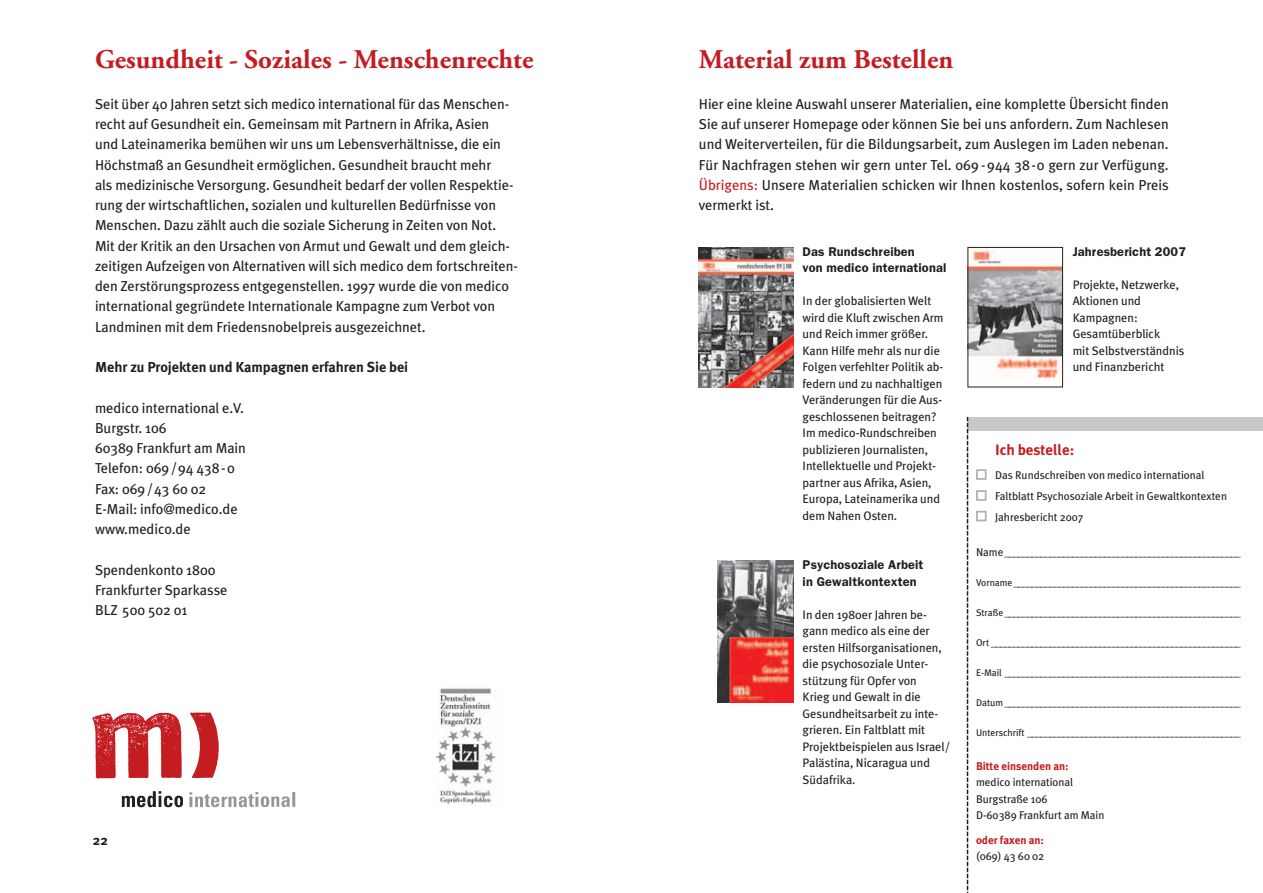
<style>
.page{position:relative;width:1263px;height:893px;background:#fff}
.page>*{position:absolute;margin:0;border:0;box-sizing:border-box;transform-origin:0 0}
.t1{font:700 27px "Adobe Garamond";color:#c31d22}
.t2{font:700 15px "Meta Plus";letter-spacing:-.005em;color:#c31d22}
.t3{font:14.4px/20.2px "Meta Plus";letter-spacing:-.005em;color:#231f20}
.t4{font:700 14.4px "Meta Plus";letter-spacing:-.005em;color:#231f20}
.t5{font:700 13.8px "Meta Plus";color:#231f20}
.t6{font:600 12.75px/16.5px "Franklin Gothic";letter-spacing:.01em;color:#231f20}
.t7{font:12.3px/16.5px "Meta Plus";letter-spacing:-.005em;color:#231f20}
.t8{font:11.25px/16.5px "Meta Plus";letter-spacing:-.005em;color:#231f20}
.t9{font:700 11.25px "Meta Plus";letter-spacing:-.005em;color:#c31d22}
.s1{color:#c31d22}
.s2{font-size:9.75px}
</style>
<div class="page">
<img style="left:189px;top:792px;width:107px;height:16px">
<img style="left:121px;top:791px;width:62px;height:17px">
<img style="left:93px;top:712px;width:126px;height:67px">
<img style="left:435px;top:688px;width:61px;height:117px">
<img style="left:699px;top:247px;width:95px;height:141px">
<img style="left:969px;top:249px;width:92px;height:129px">
<div style="left:967px;top:247px;width:96px;height:140px;border:1px solid #231f20"></div>
<img style="left:717px;top:560px;width:76px;height:142px">
<div style="left:967px;top:417px;width:295px;height:13px;background:#c7c8ca"></div>
<svg style="left:976px;top:469px;width:11px;height:53px"></svg>
<svg style="left:967px;top:417px;width:1px;height:476px"></svg>
<h1 class="t1" style="left:95px;top:49px;width:440px">Gesundheit - Soziales - Menschenrechte</h1>
<p class="t3" style="left:95px;top:95px;width:424px">Seit über 40 Jahren setzt sich medico international für das Menschen&shy;recht auf Gesundheit ein. Gemeinsam mit Partnern in Afrika, Asien<br>und Lateinamerika bemühen wir uns um Lebensverhältnisse, die ein Höchstmaß an Gesundheit ermöglichen. Gesundheit braucht mehr<br>als medizinische Versorgung. Gesundheit bedarf der vollen Respektie&shy;rung der wirtschaftlichen, sozialen und kulturellen Bedürfnisse von Menschen. Dazu zählt auch die soziale Sicherung in Zeiten von Not.<br>Mit der Kritik an den Ursachen von Armut und Gewalt und dem gleich&shy;zeitigen Aufzeigen von Alternativen will sich medico dem fortschreiten&shy;den Zerstörungsprozess entgegenstellen. 1997 wurde die von medico international gegründete Internationale Kampagne zum Verbot von Landminen mit dem Friedensnobelpreis ausgezeichnet.</p>
<p class="t4" style="left:95px;top:360px;width:315px">Mehr zu Projekten und Kampagnen erfahren Sie bei</p>
<p class="t3" style="left:95px;top:398px;width:152px">medico international e.V.<br>Burgstr. 106<br>60389 Frankfurt am Main<br>Telefon: 069/94 438-0<br>Fax: 069/43 60 02<br>E-Mail: info@medico.de www.medico.de</p>
<p class="t3" style="left:95px;top:560px;width:134px">Spendenkonto 1800<br>Frankfurter Sparkasse<br>BLZ 500 502 01</p>
<p class="t5" style="left:93px;top:834px;width:17px">22</p>
<h1 class="t1" style="left:699px;top:49px;width:256px">Material zum Bestellen</h1>
<p class="t3" style="left:699px;top:95px;width:471px;text-align:justify">Hier eine kleine Auswahl unserer Materialien, eine komplette Übersicht finden Sie auf unserer Homepage oder können Sie bei uns anfordern. Zum Nachlesen und Weiterverteilen, für die Bildungsarbeit, zum Auslegen im Laden nebenan.<br>Für Nachfragen stehen wir gern unter Tel. 069 -944 38-0 gern zur Verfügung.<br><span class="s1">Übrigens:</span> Unsere Materialien schicken wir Ihnen kostenlos, sofern kein Preis vermerkt ist.</p>
<p class="t6" style="left:803px;top:244px;width:145px">Das Rundschreiben<br>von medico international</p>
<p class="t7" style="left:803px;top:293px;width:142px">In der globalisierten Welt wird die Kluft zwischen Arm und Reich immer größer.<br>Kann Hilfe mehr als nur die<br>Folgen verfehlter Politik ab&shy;federn und zu nachhaltigen<br>Veränderungen für die Aus&shy;geschlossenen beitragen?<br>Im medico-Rundschreiben publizieren Journalisten,<br>Intellektuelle und Projekt&shy;partner aus Afrika, Asien,<br>Europa, Lateinamerika und dem Nahen Osten.</p>
<p class="t6" style="left:803px;top:558px;width:122px">Psychosoziale Arbeit in Gewaltkontexten</p>
<p class="t7" style="left:803px;top:607px;width:149px">In den 1980er Jahren be&shy;gann medico als eine der ersten Hilfsorganisationen, die psychosoziale Unter&shy;stützung für Opfer von<br>Krieg und Gewalt in die<br>Gesundheitsarbeit zu inte&shy;grieren. Ein Faltblatt mit<br>Projektbeispielen aus Israel/<br>Palästina, Nicaragua und<br>Südafrika.</p>
<p class="t6" style="left:1073px;top:244px;width:115px">Jahresbericht 2007</p>
<p class="t7" style="left:1073px;top:277px;width:113px">Projekte, Netzwerke,<br>Aktionen und<br>Kampagnen:<br>Gesamtüberblick<br>mit Selbstverständnis und Finanzbericht</p>
<p class="t2" style="left:995px;top:442px;width:81px">Ich bestelle:</p>
<p class="t8" style="left:995px;top:466px;width:233px;line-height:21px">Das Rundschreiben von medico international<br>Faltblatt Psychosoziale Arbeit in Gewaltkontexten<br>Jahresbericht 2007</p>
<p class="t8" style="left:976px;top:544px;width:266px">Name_ _ _ _ _ _ _ _ _ _ _ _ _ _ _ _ _ _ _ _ _ _ _ _ _ _ _ _ _ _ _ _ _ _ _ _ _ _ _ _ _ _ _ _ _ _ _ _ _ _ _ _</p>
<p class="t8" style="left:976px;top:574px;width:266px"><span class="s2">Vorname</span>_ _ _ _ _ _ _ _ _ _ _ _ _ _ _ _ _ _ _ _ _ _ _ _ _ _ _ _ _ _ _ _ _ _ _ _ _ _ _ _ _ _ _ _ _ _ _ _ _ _</p>
<p class="t8" style="left:976px;top:604px;width:266px"><span class="s2">Straße</span>_ _ _ _ _ _ _ _ _ _ _ _ _ _ _ _ _ _ _ _ _ _ _ _ _ _ _ _ _ _ _ _ _ _ _ _ _ _ _ _ _ _ _ _ _ _ _ _ _ _ _ _</p>
<p class="t8" style="left:976px;top:634px;width:266px"><span class="s2">Ort</span> _ _ _ _ _ _ _ _ _ _ _ _ _ _ _ _ _ _ _ _ _ _ _ _ _ _ _ _ _ _ _ _ _ _ _ _ _ _ _ _ _ _ _ _ _ _ _ _ _ _ _ _ _ _ _</p>
<p class="t8" style="left:976px;top:664px;width:266px"><span class="s2">E-Mail</span> _ _ _ _ _ _ _ _ _ _ _ _ _ _ _ _ _ _ _ _ _ _ _ _ _ _ _ _ _ _ _ _ _ _ _ _ _ _ _ _ _ _ _ _ _ _ _ _ _ _ _ _</p>
<p class="t8" style="left:976px;top:694px;width:266px"><span class="s2">Datum</span>_ _ _ _ _ _ _ _ _ _ _ _ _ _ _ _ _ _ _ _ _ _ _ _ _ _ _ _ _ _ _ _ _ _ _ _ _ _ _ _ _ _ _ _ _ _ _ _ _ _ _ _</p>
<p class="t8" style="left:976px;top:724px;width:266px"><span class="s2">Unterschrift</span> _ _ _ _ _ _ _ _ _ _ _ _ _ _ _ _ _ _ _ _ _ _ _ _ _ _ _ _ _ _ _ _ _ _ _ _ _ _ _ _ _ _ _ _ _ _ _</p>
<p class="t9" style="left:976px;top:760px;width:94px">Bitte einsenden an:</p>
<p class="t8" style="left:976px;top:774px;width:130px">medico international<br>Burgstraße 106<br>D-60389 Frankfurt am Main</p>
<p class="t9" style="left:976px;top:835px;width:69px">oder faxen an:</p>
<p class="t8" style="left:976px;top:849px;width:70px">(069) 43 60 02</p>
</div>
